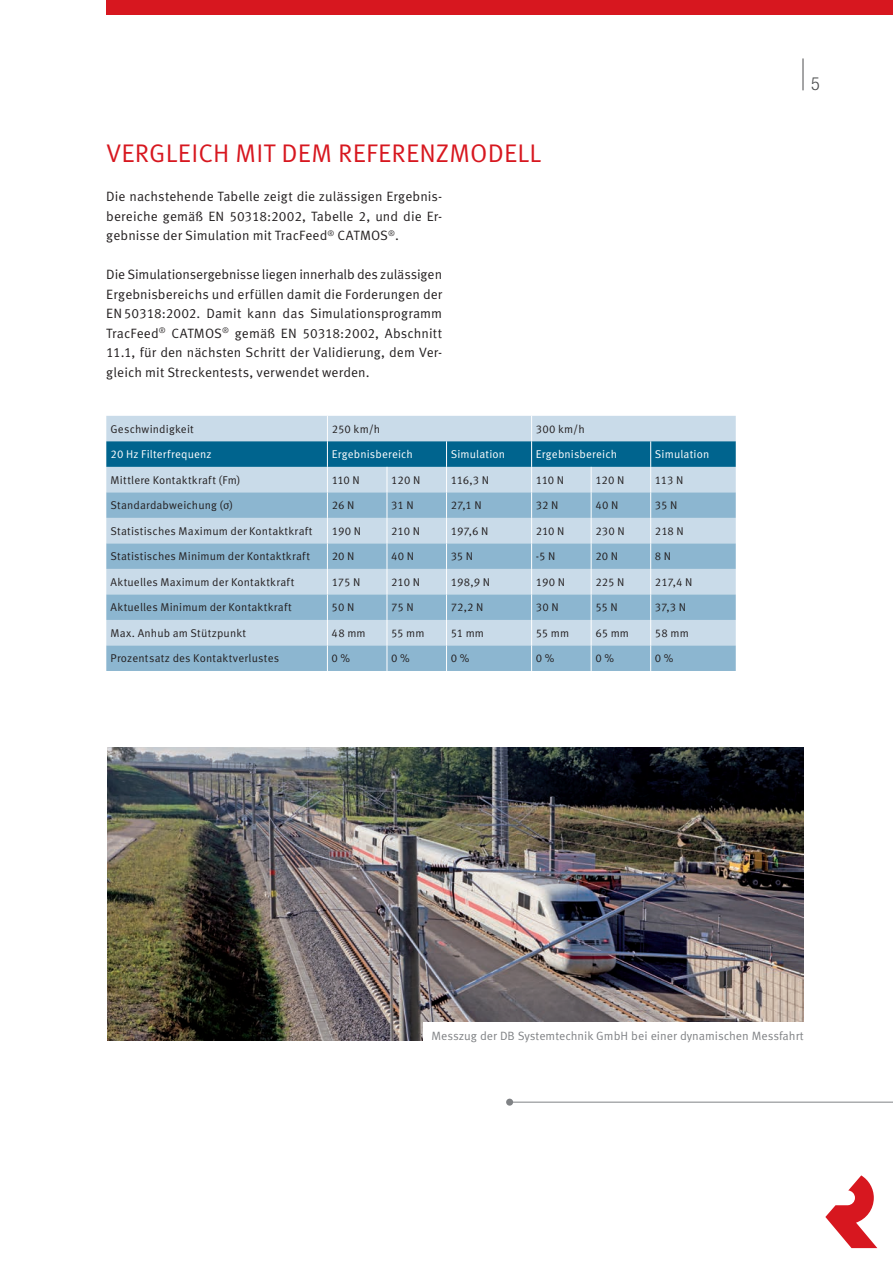
<style>
.page{position:relative;width:893px;height:1263px;background:#fff}
.page>*{position:absolute;margin:0;border:0;box-sizing:border-box;transform-origin:0 0}
.t1{font:25.5px "Meta Pro";letter-spacing:.005em;color:#d7171f}
.t2{font:300 condensed 18px "Helvetica Neue LT Std";color:#4b4c4d}
.t3{font:13.5px/19.5px "Meta Pro";letter-spacing:.005em;color:#231f20;text-align:justify}
.t4{font:12px "Meta Pro";color:#808285}
.t5{font:11.25px "Meta Pro";letter-spacing:.01em;color:#231f20}
.t6{font:11.25px "Meta Pro";letter-spacing:.015em;color:#fff}
</style>
<div class="page">
<div style="left:106px;top:0;width:787px;height:15px;background:#d7171f"></div>
<svg style="left:825px;top:1175px;width:52px;height:73px"></svg>
<hr style="left:803px;top:58px;width:1px;height:32px;background:#4b4c4d">
<img style="left:107px;top:747px;width:697px;height:293px">
<hr style="left:510px;top:1102px;width:383px;height:1px;background:#808285">
<div style="left:506px;top:1099px;width:7px;height:7px;background:#808285;border-radius:50%"></div>
<svg style="left:106px;top:416px;width:630px;height:255px;background:#9fc2d7"></svg>
<div style="left:423px;top:1023px;width:389px;height:26px;background:#fff"></div>
<h1 class="t1" style="left:106px;top:137px;width:436px">VERGLEICH MIT DEM REFERENZMODELL</h1>
<p class="t3" style="left:106px;top:187px;width:337px">Die nachstehende Tabelle zeigt die zulässigen Ergebnis&shy;bereiche gemäß EN 50318:2002, Tabelle 2, und die Er&shy;gebnisse der Simulation mit TracFeed<sup>®</sup> CATMOS<sup>®</sup>.</p>
<p class="t3" style="left:106px;top:265px;width:337px">Die Simulationsergebnisse liegen innerhalb des zulässigen Ergebnisbereichs und erfüllen damit die Forderungen der EN50318:2002. Damit kann das Simulationsprogramm TracFeed<sup>®</sup> CATMOS<sup>®</sup> gemäß EN 50318:2002, Abschnitt 11.1, für den nächsten Schritt der Validierung, dem Ver&shy;gleich mit Streckentests, verwendet werden.</p>
<p class="t5" style="left:111px;top:422px;width:85px">Geschwindigkeit</p>
<p class="t5" style="left:332px;top:422px;width:50px">250 km/h</p>
<p class="t5" style="left:536px;top:422px;width:51px">300 km/h</p>
<p class="t6" style="left:111px;top:447px;width:103px">20 Hz Filterfrequenz</p>
<p class="t6" style="left:332px;top:447px;width:83px">Ergebnisbereich</p>
<p class="t6" style="left:451px;top:447px;width:56px">Simulation</p>
<p class="t6" style="left:536px;top:447px;width:83px">Ergebnisbereich</p>
<p class="t6" style="left:655px;top:447px;width:56px">Simulation</p>
<p class="t5" style="left:111px;top:473px;width:131px">Mittlere Kontaktkraft (Fm)</p>
<p class="t5" style="left:332px;top:473px;width:30px">110 N</p>
<p class="t5" style="left:391px;top:473px;width:31px">120 N</p>
<p class="t5" style="left:451px;top:473px;width:40px">116,3 N</p>
<p class="t5" style="left:536px;top:473px;width:30px">110 N</p>
<p class="t5" style="left:595px;top:473px;width:31px">120 N</p>
<p class="t5" style="left:655px;top:473px;width:30px">113 N</p>
<p class="t5" style="left:111px;top:498px;width:124px">Standardabweichung (σ)</p>
<p class="t5" style="left:332px;top:498px;width:24px">26 N</p>
<p class="t5" style="left:391px;top:498px;width:24px">31 N</p>
<p class="t5" style="left:451px;top:498px;width:32px">27,1 N</p>
<p class="t5" style="left:536px;top:498px;width:24px">32 N</p>
<p class="t5" style="left:595px;top:498px;width:24px">40 N</p>
<p class="t5" style="left:655px;top:498px;width:24px">35 N</p>
<p class="t5" style="left:111px;top:524px;width:204px">Statistisches Maximum der Kontaktkraft</p>
<p class="t5" style="left:332px;top:524px;width:31px">190 N</p>
<p class="t5" style="left:391px;top:524px;width:30px">210 N</p>
<p class="t5" style="left:451px;top:524px;width:39px">197,6 N</p>
<p class="t5" style="left:536px;top:524px;width:30px">210 N</p>
<p class="t5" style="left:595px;top:524px;width:31px">230 N</p>
<p class="t5" style="left:655px;top:524px;width:30px">218 N</p>
<p class="t5" style="left:111px;top:549px;width:201px">Statistisches Minimum der Kontaktkraft</p>
<p class="t5" style="left:332px;top:549px;width:24px">20 N</p>
<p class="t5" style="left:391px;top:549px;width:24px">40 N</p>
<p class="t5" style="left:451px;top:549px;width:24px">35 N</p>
<p class="t5" style="left:536px;top:549px;width:21px">-5 N</p>
<p class="t5" style="left:595px;top:549px;width:24px">20 N</p>
<p class="t5" style="left:655px;top:549px;width:18px">8 N</p>
<p class="t5" style="left:111px;top:575px;width:185px">Aktuelles Maximum der Kontaktkraft</p>
<p class="t5" style="left:332px;top:575px;width:30px">175 N</p>
<p class="t5" style="left:391px;top:575px;width:30px">210 N</p>
<p class="t5" style="left:451px;top:575px;width:41px">198,9 N</p>
<p class="t5" style="left:536px;top:575px;width:31px">190 N</p>
<p class="t5" style="left:595px;top:575px;width:31px">225 N</p>
<p class="t5" style="left:655px;top:575px;width:39px">217,4 N</p>
<p class="t5" style="left:111px;top:600px;width:183px">Aktuelles Minimum der Kontaktkraft</p>
<p class="t5" style="left:332px;top:600px;width:24px">50 N</p>
<p class="t5" style="left:391px;top:600px;width:24px">75 N</p>
<p class="t5" style="left:451px;top:600px;width:34px">72,2 N</p>
<p class="t5" style="left:536px;top:600px;width:24px">30 N</p>
<p class="t5" style="left:595px;top:600px;width:24px">55 N</p>
<p class="t5" style="left:655px;top:600px;width:33px">37,3 N</p>
<p class="t5" style="left:111px;top:626px;width:137px">Max. Anhub am Stützpunkt</p>
<p class="t5" style="left:332px;top:626px;width:36px">48 mm</p>
<p class="t5" style="left:391px;top:626px;width:35px">55 mm</p>
<p class="t5" style="left:451px;top:626px;width:35px">51 mm</p>
<p class="t5" style="left:536px;top:626px;width:35px">55 mm</p>
<p class="t5" style="left:595px;top:626px;width:35px">65 mm</p>
<p class="t5" style="left:655px;top:626px;width:35px">58 mm</p>
<p class="t5" style="left:110px;top:651px;width:170px">Prozentsatz des Kontaktverlustes</p>
<p class="t5" style="left:332px;top:651px;width:20px">0 %</p>
<p class="t5" style="left:391px;top:651px;width:20px">0 %</p>
<p class="t5" style="left:451px;top:651px;width:20px">0 %</p>
<p class="t5" style="left:536px;top:651px;width:20px">0 %</p>
<p class="t5" style="left:595px;top:651px;width:20px">0 %</p>
<p class="t5" style="left:655px;top:651px;width:20px">0 %</p>
<h2 class="t2" style="left:811px;top:73px;width:10px">5</h2>
<p class="t4" style="left:432px;top:1028px;width:374px">Messzug der DB Systemtechnik GmbH bei einer dynamischen Messfahrt</p>
</div>
